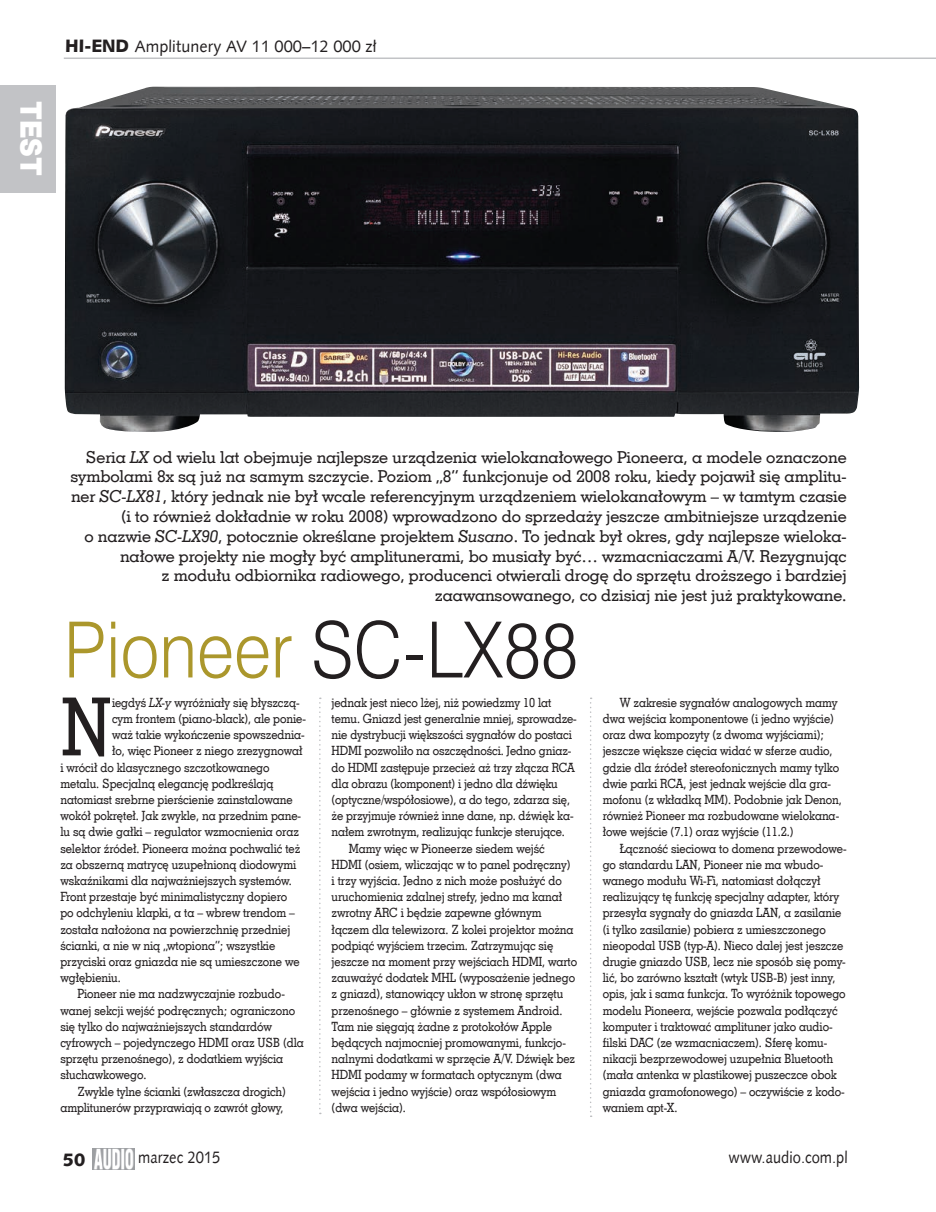
<style>
.page{position:relative;width:936px;height:1212px;background:#fff}
.page>*{position:absolute;margin:0;border:0;box-sizing:border-box;transform-origin:0 0}
.t1{font:80.25px "Geo Slab 703 Md EU";color:#231f20;scale:.9 1}
.t2{font:72px "Swis 721 Lt PL";color:#ab972c;scale:.9 1}
.t3{font:27.15px "Swis 721 Blk 2 EU";color:#fff;scale:.9 1}
.t4{font:18px "Humanst 531 Blk EU";color:#231f20}
.t5{font:16.5px/19.8px "Geo Slab 703 Md EU";letter-spacing:-.005em;color:#231f20;text-align:right}
.t6{font:16.5px "Humanst 531 EU";color:#231f20}
.t7{font:16.5px "Humanst 531 EU";color:#231f20;scale:.9 1}
.t8{font:12.75px/16.2px "Geo Slab 703 Md EU";letter-spacing:-.005em;color:#231f20;scale:.9 1}
.s1{font-family:"Humanst 531 Blk EU";font-size:18px}
.s2{font-style:italic}
.s3{color:#231f20}
</style>
<div class="page">
<hr style="left:64px;top:58px;width:871px;height:1px;background:#c2c3c6">
<div style="left:0;top:85px;width:55px;height:107px;background:#c2c3c6"></div>
<img style="left:93px;top:1148px;width:41px;height:21px">
<svg style="left:319px;top:697px;width:2px;height:417px"></svg>
<img style="left:65px;top:87px;width:794px;height:345px">
<svg style="left:590px;top:697px;width:1px;height:420px"></svg>
<h3 class="t3" style="left:50px;top:101px;width:85px;rotate:90deg">TEST</h3>
<p class="t6" style="left:65px;top:35px;width:313px"><span class="s1">HI-END</span> Amplitunery AV 11 000–12 000 zł</p>
<p class="t5" style="left:70px;top:447px;width:777px">Seria <span class="s2">LX</span> od wielu lat obejmuje najlepsze urządzenia wielokanałowego Pioneera, a modele oznaczone symbolami 8x są już na samym szczycie. Poziom „8” funkcjonuje od 2008 roku, kiedy pojawił się amplitu&shy;ner <span class="s2">SC-LX81</span>, który jednak nie był wcale referencyjnym urządzeniem wielokanałowym – w tamtym czasie (i to również dokładnie w roku 2008) wprowadzono do sprzedaży jeszcze ambitniejsze urządzenie<br>o nazwie <span class="s2">SC-LX90</span>, potocznie określane projektem <span class="s2">Susano</span>. To jednak był okres, gdy najlepsze wieloka&shy;nałowe projekty nie mogły być amplitunerami, bo musiały być… wzmacniaczami A/V. Rezygnując<br>z modułu odbiornika radiowego, producenci otwierali drogę do sprzętu droższego i bardziej zaawansowanego, co dzisiaj nie jest już praktykowane.</p>
<h2 class="t2" style="left:64px;top:603px;width:573px">Pioneer <span class="s3">SC-LX88</span></h2>
<h1 class="t1" style="left:60px;top:678px;width:59px">N</h1>
<p class="t8" style="left:112px;top:694px;width:210px">iegdyś <span class="s2">LX-y</span> wyróżniały się błyszczą-</p>
<p class="t8" style="left:331px;top:694px;width:245px">jednak jest nieco lżej, niż powiedzmy 10 lat</p>
<p class="t8" style="left:331px;top:710px;width:274px">temu. Gniazd jest generalnie mniej, sprowadze-</p>
<p class="t8" style="left:331px;top:726px;width:268px">nie dystrybucji większości sygnałów do postaci</p>
<p class="t8" style="left:331px;top:743px;width:268px">HDMI pozwoliło na oszczędności. Jedno gniaz-</p>
<p class="t8" style="left:331px;top:759px;width:272px">do HDMI zastępuje przecież aż trzy złącza RCA</p>
<p class="t8" style="left:331px;top:775px;width:253px">dla obrazu (komponent) i jedno dla dźwięku</p>
<p class="t8" style="left:331px;top:791px;width:266px">(optyczne/współosiowe), a do tego, zdarza się,</p>
<p class="t8" style="left:331px;top:807px;width:270px">że przyjmuje również inne dane, np. dźwięk ka-</p>
<p class="t8" style="left:331px;top:824px;width:260px">nałem zwrotnym, realizując funkcje sterujące.</p>
<p class="t8" style="left:348px;top:840px;width:219px">Mamy więc w Pioneerze siedem wejść</p>
<p class="t8" style="left:331px;top:856px;width:267px">HDMI (osiem, wliczając w to panel podręczny)</p>
<p class="t8" style="left:331px;top:872px;width:257px">i trzy wyjścia. Jedno z nich może posłużyć do</p>
<p class="t8" style="left:331px;top:888px;width:258px">uruchomienia zdalnej strefy, jedno ma kanał</p>
<p class="t8" style="left:331px;top:905px;width:235px">zwrotny ARC i będzie zapewne głównym</p>
<p class="t8" style="left:331px;top:921px;width:270px">łączem dla telewizora. Z kolei projektor można</p>
<p class="t8" style="left:331px;top:937px;width:248px">podpiąć wyjściem trzecim. Zatrzymując się</p>
<p class="t8" style="left:331px;top:953px;width:274px">jeszcze na moment przy wejściach HDMI, warto</p>
<p class="t8" style="left:331px;top:969px;width:272px">zauważyć dodatek MHL (wyposażenie jednego</p>
<p class="t8" style="left:331px;top:986px;width:259px">z gniazd), stanowiący ukłon w stronę sprzętu</p>
<p class="t8" style="left:331px;top:1002px;width:258px">przenośnego – głównie z systemem Android.</p>
<p class="t8" style="left:331px;top:1018px;width:246px">Tam nie sięgają żadne z protokołów Apple</p>
<p class="t8" style="left:331px;top:1034px;width:262px">będących najmocniej promowanymi, funkcjo-</p>
<p class="t8" style="left:331px;top:1050px;width:272px">nalnymi dodatkami w sprzęcie A/V. Dźwięk bez</p>
<p class="t8" style="left:331px;top:1067px;width:257px">HDMI podamy w formatach optycznym (dwa</p>
<p class="t8" style="left:331px;top:1083px;width:251px">wejścia i jedno wyjście) oraz współosiowym</p>
<p class="t8" style="left:331px;top:1099px;width:84px">(dwa wejścia).</p>
<p class="t8" style="left:602px;top:694px;width:267px;text-indent:17px">W zakresie sygnałów analogowych mamy dwa wejścia komponentowe (i jedno wyjście) oraz dwa kompozyty (z dwoma wyjściami); jeszcze większe cięcia widać w sferze audio, gdzie dla źródeł stereofonicznych mamy tylko dwie parki RCA, jest jednak wejście dla gra&shy;mofonu (z wkładką MM). Podobnie jak Denon, również Pioneer ma rozbudowane wielokana&shy;łowe wejście (7.1) oraz wyjście (11.2.)</p>
<p class="t8" style="left:602px;top:840px;width:272px;text-indent:17px">Łączność sieciowa to domena przewodowe&shy;go standardu LAN, Pioneer nie ma wbudo&shy;wanego modułu Wi-Fi, natomiast dołączył realizujący tę funkcję specjalny adapter, który przesyła sygnały do gniazda LAN, a zasilanie (i tylko zasilanie) pobiera z umieszczonego nieopodal USB (typ-A). Nieco dalej jest jeszcze drugie gniazdo USB, lecz nie sposób się pomy&shy;lić, bo zarówno kształt (wtyk USB-B) jest inny, opis, jak i sama funkcja. To wyróżnik topowego modelu Pioneera, wejście pozwala podłączyć komputer i traktować amplituner jako audio&shy;filski DAC (ze wzmacniaczem). Sferę komu&shy;nikacji bezprzewodowej uzupełnia Bluetooth (mała antenka w plastikowej puszeczce obok gniazda gramofonowego) – oczywiście z kodo&shy;waniem apt-X.</p>
<p class="t8" style="left:112px;top:710px;width:217px">cym frontem (piano-black), ale ponie-</p>
<p class="t8" style="left:112px;top:726px;width:216px">waż takie wykończenie spowszednia-</p>
<p class="t8" style="left:112px;top:743px;width:213px">ło, więc Pioneer z niego zrezygnował</p>
<p class="t8" style="left:60px;top:759px;width:234px">i wrócił do klasycznego szczotkowanego</p>
<p class="t8" style="left:60px;top:775px;width:238px">metalu. Specjalną elegancję podkreślają</p>
<p class="t8" style="left:60px;top:791px;width:260px">natomiast srebrne pierścienie zainstalowane</p>
<p class="t8" style="left:60px;top:807px;width:269px">wokół pokręteł. Jak zwykle, na przednim pane-</p>
<p class="t8" style="left:60px;top:824px;width:266px">lu są dwie gałki – regulator wzmocnienia oraz</p>
<p class="t8" style="left:60px;top:840px;width:268px">selektor źródeł. Pioneera można pochwalić też</p>
<p class="t8" style="left:60px;top:856px;width:263px">za obszerną matrycę uzupełnioną diodowymi</p>
<p class="t8" style="left:60px;top:872px;width:259px">wskaźnikami dla najważniejszych systemów.</p>
<p class="t8" style="left:60px;top:888px;width:253px">Front przestaje być minimalistyczny dopiero</p>
<p class="t8" style="left:60px;top:905px;width:262px">po odchyleniu klapki, a ta – wbrew trendom –</p>
<p class="t8" style="left:60px;top:921px;width:257px">została nałożona na powierzchnię przedniej</p>
<p class="t8" style="left:60px;top:937px;width:240px">ścianki, a nie w nią „wtopiona”; wszystkie</p>
<p class="t8" style="left:60px;top:953px;width:267px">przyciski oraz gniazda nie są umieszczone we</p>
<p class="t8" style="left:60px;top:969px;width:69px">wgłębieniu.</p>
<p class="t8" style="left:77px;top:986px;width:232px">Pioneer nie ma nadzwyczajnie rozbudo-</p>
<p class="t8" style="left:60px;top:1002px;width:262px">wanej sekcji wejść podręcznych; ograniczono</p>
<p class="t8" style="left:60px;top:1018px;width:236px">się tylko do najważniejszych standardów</p>
<p class="t8" style="left:60px;top:1034px;width:272px">cyfrowych – pojedynczego HDMI oraz USB (dla</p>
<p class="t8" style="left:60px;top:1050px;width:249px">sprzętu przenośnego), z dodatkiem wyjścia</p>
<p class="t8" style="left:60px;top:1067px;width:97px">słuchawkowego.</p>
<p class="t8" style="left:77px;top:1083px;width:233px">Zwykle tylne ścianki (zwłaszcza drogich)</p>
<p class="t8" style="left:60px;top:1099px;width:249px">amplitunerów przyprawiają o zawrót głowy,</p>
<h3 class="t4" style="left:63px;top:1148px;width:24px">50</h3>
<p class="t7" style="left:138px;top:1147px;width:93px">marzec 2015</p>
<p class="t7" style="left:728px;top:1146px;width:134px">www.audio.com.pl</p>
</div>
